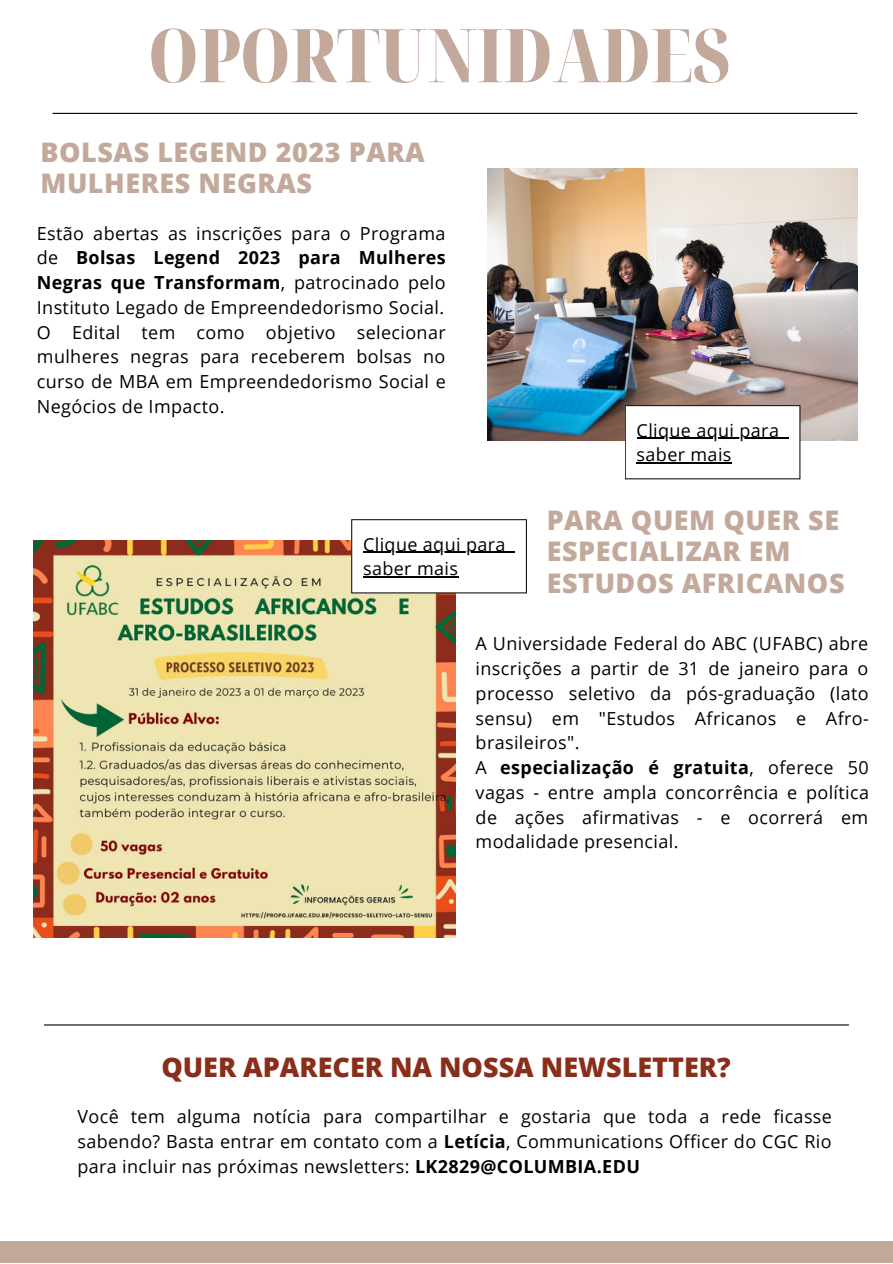
<style>
.page{position:relative;width:893px;height:1264px;background:#fff}
.page>*{position:absolute;margin:0;border:0;box-sizing:border-box;transform-origin:0 0}
.t1{font:900 extra-condensed 74.25px "Noto Serif Display";color:#c2a99b}
.t2{font:800 27px/31.5px "Open Sans";letter-spacing:.02em;color:#c2a99b}
.t3{font:800 27px "Open Sans";color:#892e1a}
.t4{font:18px/24.8px "Open Sans";letter-spacing:.02em;color:#000}
.s1{font-weight:700}
</style>
<div class="page">
<img style="left:487px;top:168px;width:370px;height:272px">
<div style="left:0;top:1240px;width:892px;height:22px;background:#c2a99b"></div>
<img style="left:34px;top:540px;width:421px;height:397px">
<hr style="left:53px;top:113px;width:804px;height:1px;background:#000">
<svg style="left:624px;top:405px;width:176px;height:74px"></svg>
<hr style="left:636px;top:462px;width:95px;height:1px;background:#000">
<svg style="left:351px;top:519px;width:176px;height:74px"></svg>
<hr style="left:363px;top:576px;width:95px;height:1px;background:#000">
<hr style="left:44px;top:1024px;width:804px;height:1px;background:#000">
<h1 class="t1" style="left:148px;top:3px;width:583px">OPORTUNIDADES</h1>
<h2 class="t2" style="left:40px;top:135px;width:386px">BOLSAS LEGEND 2023 PARA<br>MULHERES NEGRAS</h2>
<p class="t4" style="left:37px;top:220px;width:410px;text-align:justify">Estão abertas as inscrições para o Programa de <span class="s1">Bolsas Legend 2023 para Mulheres Negras que Transformam</span>, patrocinado pelo Instituto Legado de Empreendedorismo Social.<br>O Edital tem como objetivo selecionar mulheres negras para receberem bolsas no curso de MBA em Empreendedorismo Social e Negócios de Impacto.</p>
<p class="t4" style="left:363px;top:531px;width:144px">Clique aqui para saber mais</p>
<p class="t4" style="left:636px;top:417px;width:144px">Clique aqui para saber mais</p>
<h2 class="t2" style="left:546px;top:503px;width:299px">PARA QUEM QUER SE<br>ESPECIALIZAR EM<br>ESTUDOS AFRICANOS</h2>
<p class="t4" style="left:475px;top:631px;width:395px">A Universidade Federal do ABC (UFABC) abre inscrições a partir de 31 de janeiro para o processo seletivo da pós-graduação (lato sensu) em "Estudos Africanos e Afro&shy;brasileiros".<br>A <span class="s1">especialização é gratuita</span>, oferece 50 vagas - entre ampla concorrência e política de ações afirmativas - e ocorrerá em modalidade presencial.</p>
<h2 class="t3" style="left:161px;top:1048px;width:571px">QUER APARECER NA NOSSA NEWSLETTER?</h2>
<p class="t4" style="left:77px;top:1103px;width:756px;text-align:justify">Você tem alguma notícia para compartilhar e gostaria que toda a rede ficasse sabendo? Basta entrar em contato com a <span class="s1">Letícia</span>, Communications Officer do CGC Rio para incluir nas próximas newsletters: <span class="s1">LK2829@COLUMBIA.EDU</span></p>
</div>
